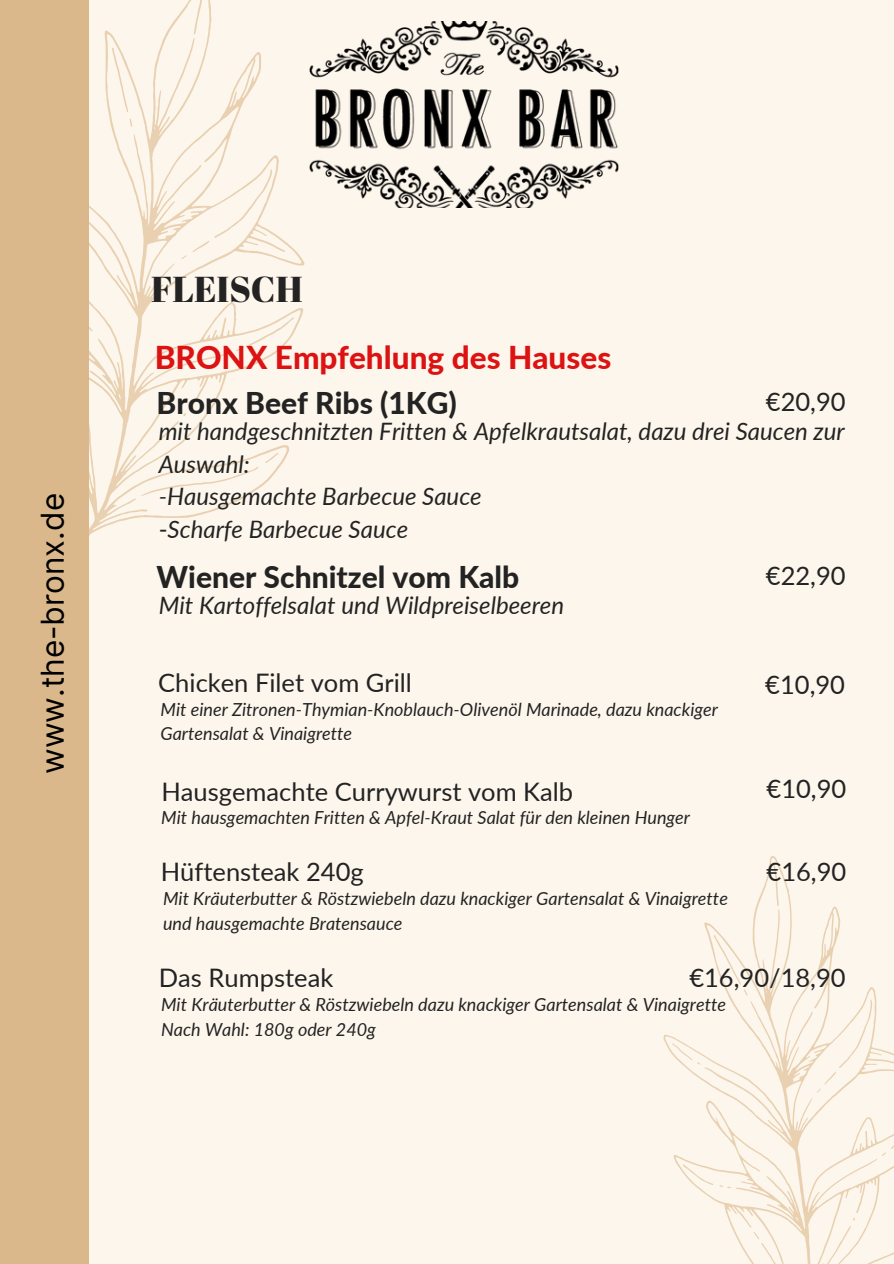
<style>
.page{position:relative;width:894px;height:1264px;background:#fff}
.page>*{position:absolute;margin:0;border:0;box-sizing:border-box;transform-origin:0 0}
.t1{font:36px "Abril Fatface";color:#232323}
.t2{font:800 31.5px "Lato";color:#dd1212}
.t3{font:31.5px "Inter";color:#000}
.t4{font:800 30px "Lato";color:#232323}
.t5{font:25.5px "Lato";color:#232323}
.t6{font:italic 24px/32.7px "Lato";color:#232323}
.t7{font:italic 18px/24.8px "Lato";color:#232323}
.s1{font-style:normal}
</style>
<div class="page">
<div style="left:0;top:0;width:893px;height:1263px;background:#fdf6ec"></div>
<svg style="left:89px;top:0;width:215px;height:536px"></svg>
<svg style="left:141px;top:467px;width:117px;height:29px"></svg>
<svg style="left:265px;top:453px;width:13px;height:10px"></svg>
<svg style="left:192px;top:169px;width:80px;height:83px"></svg>
<svg style="left:181px;top:255px;width:5px;height:4px"></svg>
<svg style="left:248px;top:317px;width:46px;height:29px"></svg>
<svg style="left:236px;top:348px;width:5px;height:3px"></svg>
<svg style="left:194px;top:0;width:9px;height:35px"></svg>
<svg style="left:112px;top:48px;width:16px;height:64px"></svg>
<svg style="left:130px;top:119px;width:2px;height:8px"></svg>
<div style="left:0;top:0;width:89px;height:1263px;background:#dab88b"></div>
<svg style="left:663px;top:856px;width:230px;height:407px"></svg>
<svg style="left:829px;top:1245px;width:64px;height:18px"></svg>
<svg style="left:815px;top:999px;width:71px;height:93px"></svg>
<svg style="left:880px;top:1115px;width:13px;height:40px"></svg>
<svg style="left:766px;top:864px;width:19px;height:42px"></svg>
<svg style="left:713px;top:931px;width:34px;height:64px"></svg>
<svg style="left:672px;top:1039px;width:28px;height:26px"></svg>
<svg style="left:682px;top:1158px;width:31px;height:33px"></svg>
<svg style="left:719px;top:1184px;width:11px;height:4px"></svg>
<svg style="left:753px;top:1230px;width:6px;height:10px"></svg>
<img style="left:309px;top:21px;width:309px;height:187px">
<h3 class="t3" style="left:34px;top:774px;width:282px;rotate:-90deg">www.the-bronx.de</h3>
<p class="t1" style="left:151px;top:263px;width:153px">FLEISCH</p>
<p class="t2" style="left:155px;top:338px;width:458px">BRONX Empfehlung des Hauses</p>
<h4 class="t4" style="left:156px;top:384px;width:302px">Bronx Beef Ribs (1KG)</h4>
<h4 class="t5" style="left:765px;top:386px;width:81px">€20,90</h4>
<p class="t6" style="left:159px;top:414px;width:687px">mit handgeschnitzten Fritten &amp; Apfelkrautsalat, dazu drei Saucen zur Auswahl:<br>-Hausgemachte Barbecue Sauce<br><span class="s1">-</span>Scharfe Barbecue Sauce</p>
<h2 class="t4" style="left:156px;top:558px;width:364px">Wiener Schnitzel vom Kalb</h2>
<h4 class="t5" style="left:765px;top:559px;width:81px">€22,90</h4>
<h4 class="t6" style="left:159px;top:588px;width:407px">Mit Kartoffelsalat und Wildpreiselbeeren</h4>
<h2 class="t5" style="left:158px;top:666px;width:255px">Chicken Filet vom Grill</h2>
<h2 class="t7" style="left:160px;top:696px;width:559px">Mit einer Zitronen-Thymian-Knoblauch-Olivenöl Marinade, dazu knackiger<br>Gartensalat &amp; Vinaigrette</h2>
<p class="t5" style="left:161px;top:775px;width:413px">Hausgemachte Currywurst vom Kalb</p>
<h1 class="t7" style="left:161px;top:804px;width:530px">Mit hausgemachten Fritten &amp; Apfel-Kraut Salat für den kleinen Hunger</h1>
<h4 class="t5" style="left:161px;top:855px;width:204px">Hüftensteak 240g</h4>
<h4 class="t7" style="left:163px;top:885px;width:566px">Mit Kräuterbutter &amp; Röstzwiebeln dazu knackiger Gartensalat &amp; Vinaigrette und hausgemachte Bratensauce</h4>
<h4 class="t5" style="left:765px;top:669px;width:81px">€10,90</h4>
<h4 class="t5" style="left:766px;top:772px;width:81px">€10,90</h4>
<h4 class="t5" style="left:766px;top:855px;width:81px">€16,90</h4>
<p class="t5" style="left:159px;top:962px;width:176px">Das Rumpsteak</p>
<h4 class="t7" style="left:161px;top:991px;width:566px">Mit Kräuterbutter &amp; Röstzwiebeln dazu knackiger Gartensalat &amp; Vinaigrette</h4>
<h4 class="t7" style="left:161px;top:1016px;width:216px">Nach Wahl: 180g oder 240g</h4>
<p class="t5" style="left:689px;top:962px;width:158px">€16,90/18,90</p>
</div>
